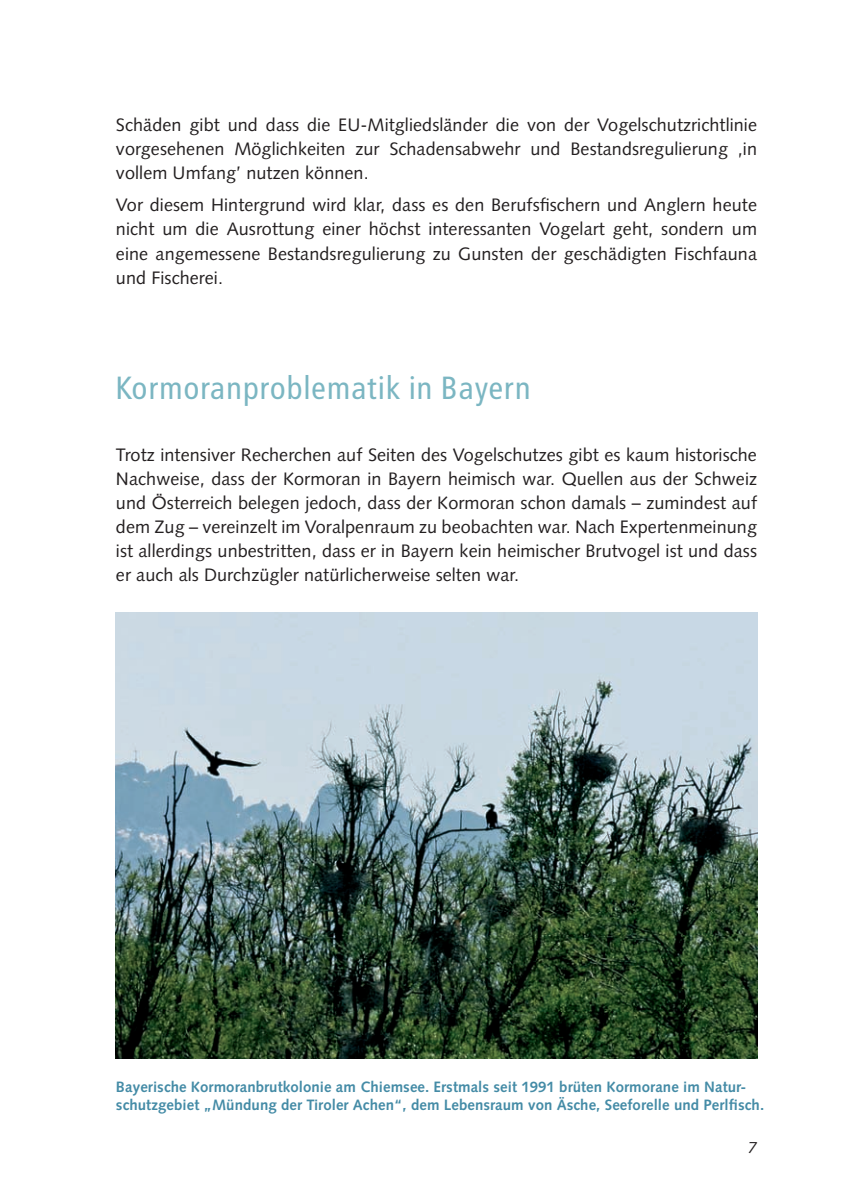
<style>
.page{position:relative;width:844px;height:1197px;background:#fff}
.page>*{position:absolute;margin:0;border:0;box-sizing:border-box;transform-origin:0 0}
.t1{font:32px "Transit";color:#7bb6c2}
.t2{font:18px/24px "Syntax";letter-spacing:.005em;color:#231f20;text-align:justify}
.t3{font:italic 16px "Syntax";color:#231f20}
.t4{font:700 15px/18px "Syntax";letter-spacing:.005em;color:#448ba6}
</style>
<div class="page">
<img style="left:116px;top:612px;width:641px;height:446px">
<p class="t2" style="left:116px;top:113px;width:642px">Schäden gibt und dass die EU-Mitgliedsländer die von der Vogelschutzrichtlinie vorgesehenen Möglichkeiten zur Schadensabwehr und Bestandsregulierung ‚in vollem Umfang’ nutzen können.</p>
<p class="t2" style="left:116px;top:193px;width:642px">Vor diesem Hintergrund wird klar, dass es den Berufsfischern und Anglern heute nicht um die Ausrottung einer höchst interessanten Vogelart geht, sondern um eine angemessene Bestandsregulierung zu Gunsten der geschädigten Fischfauna und Fischerei.</p>
<h1 class="t1" style="left:116px;top:369px;width:417px">Kormoranproblematik in Bayern</h1>
<p class="t2" style="left:116px;top:443px;width:642px">Trotz intensiver Recherchen auf Seiten des Vogelschutzes gibt es kaum historische Nachweise, dass der Kormoran in Bayern heimisch war. Quellen aus der Schweiz und Österreich belegen jedoch, dass der Kormoran schon damals – zumindest auf dem Zug – vereinzelt im Voralpenraum zu beobachten war. Nach Expertenmeinung ist allerdings unbestritten, dass er in Bayern kein heimischer Brutvogel ist und dass er auch als Durchzügler natürlicherweise selten war.</p>
<p class="t4" style="left:116px;top:1077px;width:649px">Bayerische Kormoranbrutkolonie am Chiemsee. Erstmals seit 1991 brüten Kormorane im Natur&shy;schutzgebiet „Mündung der Tiroler Achen“, dem Lebensraum von Äsche, Seeforelle und Perlfisch.</p>
<p class="t3" style="left:748px;top:1137px;width:10px">7</p>
</div>
